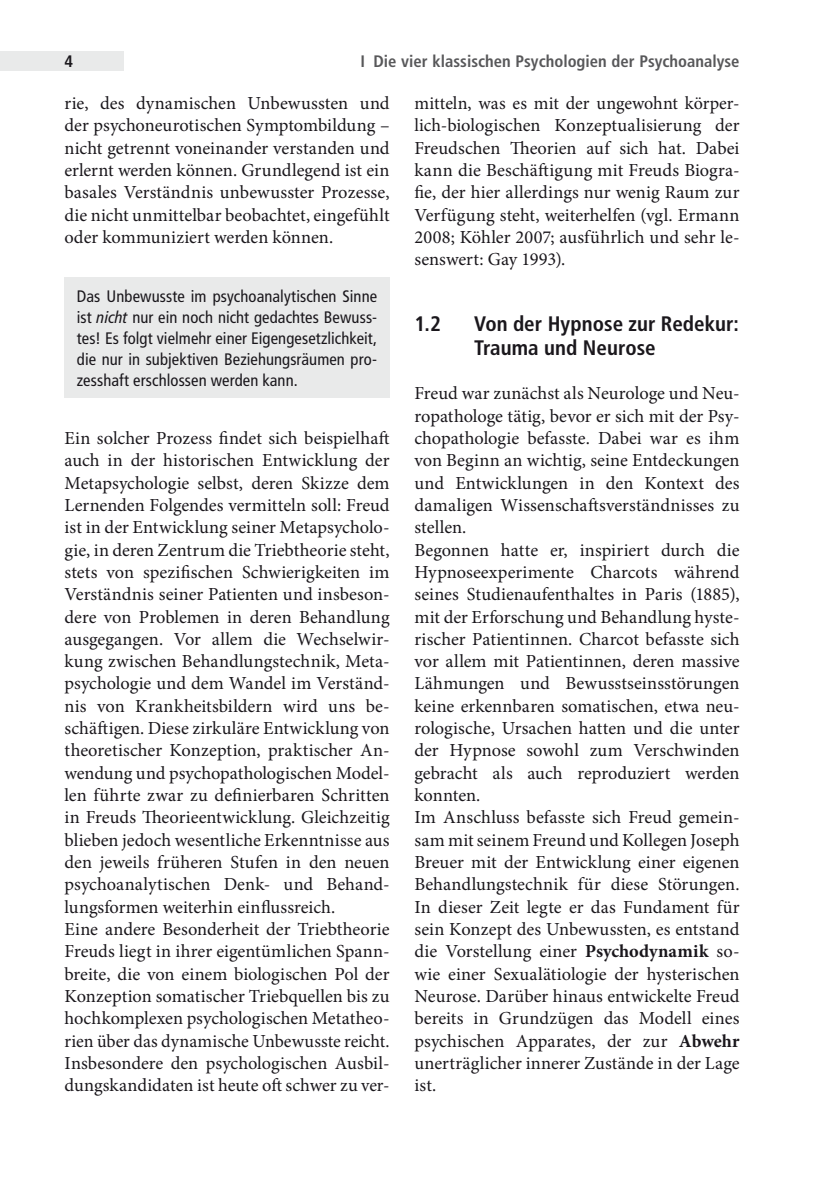
<style>
.page{position:relative;width:819px;height:1191px;background:#fff}
.page>*{position:absolute;margin:0;border:0;box-sizing:border-box;transform-origin:0 0}
.t1{font:700 condensed 21px/23.6px "Frutiger LT Pro";color:#1a171c}
.t2{font:18.38px/22.2px "Minion Pro";color:#1a171c;text-align:justify}
.t3{font:condensed 16.62px/21px "Frutiger LT Pro";letter-spacing:.005em;color:#1a171c;text-align:justify}
.t4{font:700 condensed 16.62px "Frutiger LT Pro";color:#58585a}
.t5{font:700 condensed 16.62px "Frutiger LT Pro";color:#1a171c}
.s1{font-style:italic}
.s2{font-weight:700}
</style>
<div class="page">
<div style="left:0;top:51px;width:124px;height:20px;background:#e9eaea"></div>
<div style="left:64px;top:277px;width:325px;height:121px;background:#e9eaea"></div>
<p class="t5" style="left:64px;top:51px;width:10px">4</p>
<p class="t4" style="left:360px;top:51px;width:380px">I Die vier klassischen Psychologien der Psychoanalyse</p>
<p class="t2" style="left:64px;top:92px;width:326px">rie, des dynamischen Unbewussten und der psychoneurotischen Symptombildung – nicht getrennt voneinander verstanden und erlernt werden können. Grundlegend ist ein basales Verständnis unbewusster Prozesse, die nicht unmittelbar beobachtet, eingefühlt oder kommuniziert werden können.</p>
<p class="t2" style="left:414px;top:92px;width:326px">mitteln, was es mit der ungewohnt körper&shy;lich-biologischen Konzeptualisierung der Freudschen Theorien auf sich hat. Dabei kann die Beschäftigung mit Freuds Biogra&shy;fie, der hier allerdings nur wenig Raum zur Verfügung steht, weiterhelfen (vgl. Ermann 2008; Köhler 2007; ausführlich und sehr le&shy;senswert: Gay 1993).</p>
<p class="t3" style="left:77px;top:286px;width:302px">Das Unbewusste im psychoanalytischen Sinne ist <span class="s1">nicht</span> nur ein noch nicht gedachtes Bewuss&shy;tes! Es folgt vielmehr einer Eigengesetzlichkeit, die nur in subjektiven Beziehungsräumen pro&shy;zesshaft erschlossen werden kann.</p>
<p class="t2" style="left:64px;top:427px;width:326px;text-align:left">Ein solcher Prozess findet sich beispielhaft auch in der historischen Entwicklung der Metapsychologie selbst, deren Skizze dem Lernenden Folgendes vermitteln soll: Freud ist in der Entwicklung seiner Metapsycholo&shy;gie, in deren Zentrum die Triebtheorie steht, stets von spezifischen Schwierigkeiten im Verständnis seiner Patienten und insbeson&shy;dere von Problemen in deren Behandlung ausgegangen. Vor allem die Wechselwir&shy;kung zwischen Behandlungstechnik, Meta&shy;psychologie und dem Wandel im Verständ&shy;nis von Krankheitsbildern wird uns be&shy;schäftigen. Diese zirkuläre Entwicklung von theoretischer Konzeption, praktischer An&shy;wendung und psychopathologischen Model&shy;len führte zwar zu definierbaren Schritten in Freuds Theorieentwicklung. Gleichzeitig blieben jedoch wesentliche Erkenntnisse aus den jeweils früheren Stufen in den neuen psychoanalytischen Denk- und Behand&shy;lungsformen weiterhin einflussreich.<br>Eine andere Besonderheit der Triebtheorie Freuds liegt in ihrer eigentümlichen Spann&shy;breite, die von einem biologischen Pol der Konzeption somatischer Triebquellen bis zu hochkomplexen psychologischen Metatheo&shy;rien über das dynamische Unbewusste reicht.<br>Insbesondere den psychologischen Ausbil&shy;dungskandidaten ist heute oft schwer zu ver-</p>
<p class="t1" style="left:414px;top:312px;width:28px">1.2</p>
<p class="t1" style="left:474px;top:312px;width:266px">Von der Hypnose zur Redekur:<br>Trauma und Neurose</p>
<p class="t2" style="left:414px;top:382px;width:326px;text-align:left">Freud war zunächst als Neurologe und Neu&shy;ropathologe tätig, bevor er sich mit der Psy&shy;chopathologie befasste. Dabei war es ihm von Beginn an wichtig, seine Entdeckungen und Entwicklungen in den Kontext des damaligen Wissenschaftsverständnisses zu stellen.<br>Begonnen hatte er, inspiriert durch die Hypnoseexperimente Charcots während seines Studienaufenthaltes in Paris (1885), mit der Erforschung und Behandlung hyste&shy;rischer Patientinnen. Charcot befasste sich vor allem mit Patientinnen, deren massive Lähmungen und Bewusstseinsstörungen keine erkennbaren somatischen, etwa neu&shy;rologische, Ursachen hatten und die unter der Hypnose sowohl zum Verschwinden gebracht als auch reproduziert werden konnten.<br>Im Anschluss befasste sich Freud gemein&shy;sam mit seinem Freund und Kollegen Joseph Breuer mit der Entwicklung einer eigenen Behandlungstechnik für diese Störungen.<br>In dieser Zeit legte er das Fundament für sein Konzept des Unbewussten, es entstand die Vorstellung einer <span class="s2">Psychodynamik</span> so&shy;wie einer Sexualätiologie der hysterischen Neurose. Darüber hinaus entwickelte Freud bereits in Grundzügen das Modell eines psychischen Apparates, der zur <span class="s2">Abwehr </span>unerträglicher innerer Zustände in der Lage ist.</p>
</div>
